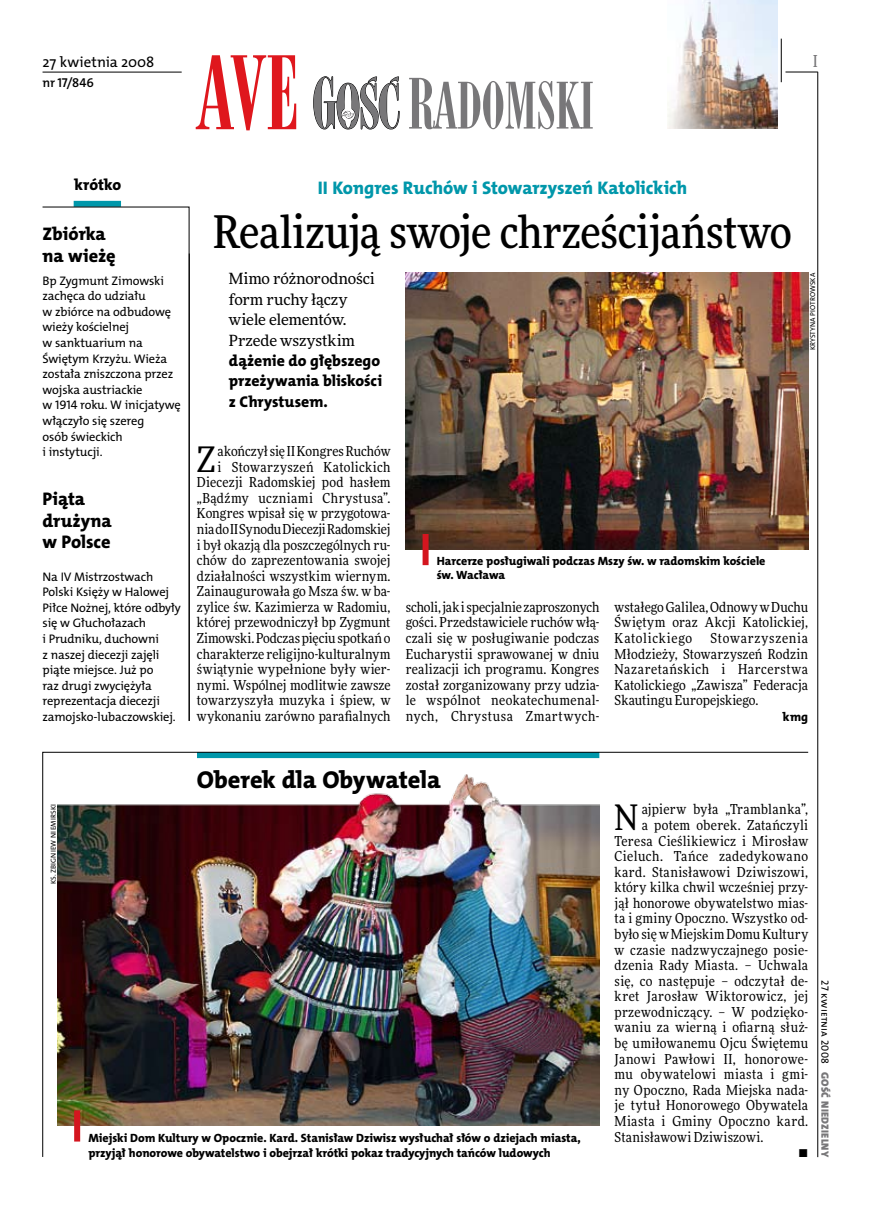
<style>
.page{position:relative;width:872px;height:1221px;background:#fff}
.page>*{position:absolute;margin:0;border:0;box-sizing:border-box;transform-origin:0 0}
.t1{font:500 45px "Freeday Narrow";letter-spacing:-.01em;color:#000}
.t2{font:35.25px "Freeday Narrow News";color:#000}
.t3{font:24.45px "The Mix HP8 Ex Bld";letter-spacing:-.005em;color:#000}
.t4{font:18.3px "The Mix HP8 Ex Bld";letter-spacing:-.005em;color:#0097aa}
.t5{font:18.3px/21.6px "The Mix HP8 Ex Bld";letter-spacing:.015em;color:#000}
.t6{font:500 16.5px "Freeday Narrow";color:#787779;scale:.9 1}
.t7{font:15.75px/20.4px "The Mix HP8 Ex Bld";letter-spacing:.005em;color:#000;text-align:justify}
.t8{font:15.45px/20.4px "Freeday News";letter-spacing:-.01em;color:#000}
.t9{font:14.85px "The Mix HP5 Plain";color:#000}
.t10{font:13.8px/15.6px "Freeday Narrow News";letter-spacing:.015em;color:#000;text-align:justify}
.t11{font:13.8px "Freeday Narrow News";letter-spacing:.035em;color:#000}
.t12{font:12.9px "The Mix HP6 Se Bld";letter-spacing:-.005em;color:#000}
.t13{font:12.45px/15.6px "The Mix HP5 Plain";letter-spacing:-.01em;color:#000}
.t14{font:12.45px "The Mix HP8 Ex Bld";color:#000}
.t15{font:12px/15.6px "The Mix HP8 Ex Bld";letter-spacing:-.005em;color:#000}
.t16{font:10.5px "The Mix HP9 Blk";letter-spacing:.025em;color:#787779}
.t17{font:10.5px "The Mix HP5 Plain";letter-spacing:.02em;color:#000}
.t18{font:7.2px "The Mix HP5 Plain";letter-spacing:.015em;color:#000}
</style>
<div class="page">
<hr style="left:817px;top:72px;width:1px;height:1084px;background:#000">
<hr style="left:781px;top:39px;width:1px;height:43px;background:#000">
<svg style="left:42px;top:751px;width:766px;height:406px"></svg>
<img style="left:668px;top:0;width:109px;height:128px">
<hr style="left:189px;top:253px;width:1px;height:468px;background:#000">
<svg style="left:313px;top:76px;width:87px;height:53px"></svg>
<svg style="left:409px;top:78px;width:184px;height:51px"></svg>
<svg style="left:196px;top:55px;width:100px;height:75px"></svg>
<hr style="left:785px;top:72px;width:32px;height:1px;background:#000">
<hr style="left:43px;top:72px;width:139px;height:1px;background:#000">
<img style="left:57px;top:774px;width:542px;height:351px">
<img style="left:406px;top:273px;width:402px;height:276px">
<div style="left:74px;top:1110px;width:6px;height:31px;background:#d4151f"></div>
<div style="left:422px;top:534px;width:6px;height:31px;background:#d4151f"></div>
<div style="left:74px;top:201px;width:47px;height:6px;background:#0097aa"></div>
<svg style="left:42px;top:207px;width:147px;height:514px"></svg>
<p class="t9" style="left:43px;top:53px;width:113px">27 kwietnia 2008</p>
<p class="t12" style="left:43px;top:75px;width:53px">nr 17/846</p>
<p class="t6" style="left:813px;top:50px;width:6px">I</p>
<p class="t7" style="left:74px;top:175px;width:48px">krótko</p>
<h3 class="t5" style="left:43px;top:223px;width:75px">Zbiórka na wieżę</h3>
<p class="t13" style="left:43px;top:273px;width:140px">Bp Zygmunt Zimowski zachęca do udziału<br>w zbiórce na odbudowę wieży kościelnej<br>w sanktuarium na<br>Świętym Krzyżu. Wieża została zniszczona przez wojska austriackie<br>w 1914 roku. W inicjatywę włączyło się szereg<br>osób świeckich<br>i instytucji.</p>
<h3 class="t5" style="left:43px;top:488px;width:71px">Piąta drużyna w Polsce</h3>
<p class="t13" style="left:43px;top:568px;width:140px">N a I V Mistrzostwach<br>Polski Księży w Halowej<br>Piłce N ożnej, które odbyły się w G łuchołazach<br>i Prudniku, duchowni<br>z naszej diecezji zajęli piąte miejsce. Już po<br>raz drugi zwyciężyła reprezentacja diecezji zamojsko-lubaczowskiej.</p>
<h3 class="t4" style="left:318px;top:175px;width:371px">II Kongres Ruchów i Stowarzyszeń Katolickich</h3>
<h1 class="t1" style="left:213px;top:204px;width:580px">Realizują swoje chrześcijaństwo</h1>
<p class="t8" style="left:229px;top:268px;width:147px">Mimo różnorodności form ruchy łączy wiele elementów.<br>Przede wszystkim</p>
<p class="t7" style="left:229px;top:350px;width:154px">dążenie do głębszego przeżywania bliskości z Chrystusem.</p>
<p class="t18" style="left:808px;top:350px;width:79px;rotate:-90deg">Krystyna Piotrowska</p>
<p class="t10" style="left:197px;top:443px;width:195px;text-align:right">akończył się II Kongres Ruchów<br>i Stowarzyszeń Katolickich<br>Diecezji Radomskiej pod hasłem „Bądźmy uczniami Chrystusa”.<br>Kongres wpisał się w przygotowa&shy;nia do II Synodu Diecezji Radomskiej i był okazją dla poszczególnych ru&shy;chów do zaprezentowania swojej działalności wszystkim wiernym.<br>Zainaugurowała go Msza św. w ba&shy;zylice św. Kazimierza w Radomiu, której przewodniczył bp Zygmunt<br>Zimowski. Podczas pięciu spotkań o charakterze religijno-kulturalnym świątynie wypełnione były wier&shy;nymi. Wspólnej modlitwie zawsze towarzyszyła muzyka i śpiew, w wykonaniu zarówno parafialnych</p>
<h2 class="t2" style="left:197px;top:437px;width:20px">Z</h2>
<p class="t15" style="left:437px;top:554px;width:330px;line-height:13.5px">Harcerze posługiwali podczas Mszy św. w radomskim kościele św. Wacława</p>
<p class="t10" style="left:406px;top:599px;width:195px">scholi, jak i specjalnie zaproszonych gości. Przedstawiciele ruchów włą&shy;czali się w posługiwanie podczas Eucharystii sprawowanej w dniu realizacji ich programu. Kongres został zorganizowany przy udzia&shy;le wspólnot neokatechumenal&shy;nych, Chrystusa Zmartwych-</p>
<p class="t10" style="left:614px;top:599px;width:195px">wstałego Galilea, Odnowy w Duchu Świętym oraz Akcji Katolickiej, Katolickiego</p>
<p class="t10" style="left:614px;top:630px;width:195px;text-indent:96px">Stowarzyszenia Młodzieży, Stowarzyszeń Rodzin Nazaretańskich i Harcerstwa Katolickiego „Zawisza” Federacja Skautingu Europejskiego.</p>
<p class="t14" style="left:783px;top:708px;width:27px">kmg</p>
<h3 class="t3" style="left:197px;top:764px;width:245px">Oberek dla Obywatela</h3>
<p class="t18" style="left:49px;top:884px;width:81px;rotate:-90deg">ks. Zbigniew N iemirski</p>
<p class="t15" style="left:88px;top:1129px;width:494px">Miejski Dom Kultury w Opocznie. Kard. Stanisław Dziwisz wysłuchał słów o dziejach miasta, przyjął honorowe obywatelstwo i obejrzał krótki pokaz tradycyjnych tańców ludowych</p>
<h2 class="t2" style="left:614px;top:795px;width:25px">N</h2>
<p class="t10" style="left:641px;top:801px;width:168px">ajpierw była „Tramblanka”,</p>
<p class="t10" style="left:641px;top:817px;width:168px">a potem oberek. Zatańczyli</p>
<p class="t10" style="left:614px;top:832px;width:195px">Teresa Cieślikiewicz i Mirosław</p>
<p class="t11" style="left:614px;top:847px;width:195px">Cieluch. Tańce zadedykowano</p>
<p class="t10" style="left:614px;top:863px;width:195px">kard. Stanisławowi Dziwiszowi,</p>
<p class="t10" style="left:614px;top:879px;width:195px">który kilka chwil wcześniej przy-</p>
<p class="t10" style="left:614px;top:895px;width:195px">jął honorowe obywatelstwo mias-</p>
<p class="t10" style="left:614px;top:910px;width:195px">ta i gminy Opoczno. Wszystko od-</p>
<p class="t10" style="left:614px;top:926px;width:195px">było się w Miejskim Domu Kultury</p>
<p class="t10" style="left:614px;top:941px;width:195px">w czasie nadzwyczajnego posie-</p>
<p class="t10" style="left:614px;top:957px;width:195px">dzenia Rady Miasta. – Uchwala</p>
<p class="t10" style="left:614px;top:972px;width:195px">się, co następuje – odczytał de-</p>
<p class="t10" style="left:614px;top:988px;width:195px">kret Jarosław Wiktorowicz, jej</p>
<p class="t10" style="left:614px;top:1003px;width:195px">przewodniczący. – W podzięko-</p>
<p class="t10" style="left:614px;top:1019px;width:195px">waniu za wierną i ofiarną służ-</p>
<p class="t10" style="left:614px;top:1035px;width:195px">bę umiłowanemu Ojcu Świętemu</p>
<p class="t10" style="left:614px;top:1050px;width:195px">Janowi Pawłowi II, honorowe-</p>
<p class="t10" style="left:614px;top:1066px;width:195px">mu obywatelowi miasta i gmi-</p>
<p class="t10" style="left:614px;top:1081px;width:195px">ny Opoczno, Rada Miejska nada-</p>
<p class="t10" style="left:614px;top:1097px;width:195px">je tytuł Honorowego Obywatela</p>
<p class="t10" style="left:614px;top:1112px;width:195px">Miasta i Gminy Opoczno kard.</p>
<p class="t10" style="left:614px;top:1128px;width:150px">Stanisławowi Dziwiszowi.</p>
<p class="t10" style="left:798px;top:1144px;width:11px">•</p>
<p class="t17" style="left:832px;top:980px;width:85px;rotate:90deg">27 kwietnia 2008</p>
<p class="t16" style="left:832px;top:1071px;width:87px;rotate:90deg">Gość Niedzielny</p>
</div>
